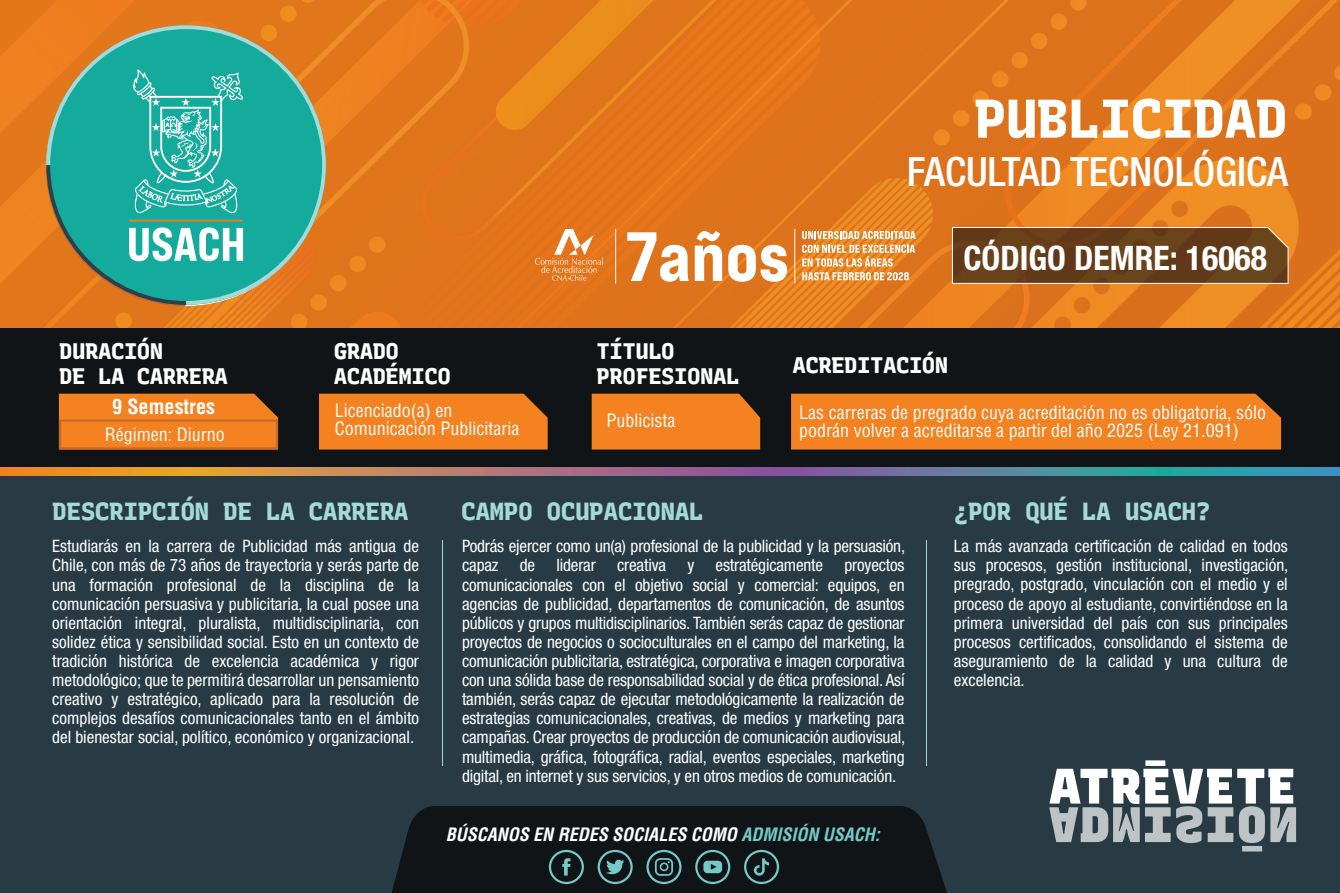
<style>
.page{position:relative;width:1340px;height:893px;background:#fff}
.page>*{position:absolute;margin:0;border:0;box-sizing:border-box;transform-origin:0 0}
.t1{font:800 54.45px "Recursive Monospace";letter-spacing:-.025em;color:#fff}
.t2{font:500 condensed 40.5px "Helvetica Neue LT Std";color:#fff}
.t3{font:700 condensed 33.75px "Helvetica Neue LT Std";color:#fff}
.t4{font:800 24.75px "Recursive Monospace";letter-spacing:-.025em;color:#a5dad9}
.t5{font:800 22.5px/24.8px "Recursive Monospace";letter-spacing:-.025em;color:#fff}
.t6{font:700 condensed 20.25px "Helvetica LT Std";color:#fff}
.t7{font:condensed 18px/18px "Helvetica LT Std";color:#fff}
.t8{font:italic 700 condensed 18px "Helvetica LT Std";color:#fff}
.t9{font:condensed 17.1px/19.1px "Helvetica Neue LT Std";color:#fff;text-align:justify}
.s1{color:#74cac7}
</style>
<div class="page">
<svg style="left:0;top:0;width:1339px;height:328px;background:#e2781d"></svg>
<div style="left:0;top:328px;width:1339px;height:145px;background:#111416"></div>
<div style="left:0;top:470px;width:1339px;height:423px;background:#283b45"></div>
<svg style="left:1049px;top:760px;width:247px;height:91px"></svg>
<svg style="left:627px;top:232px;width:61px;height:50px"></svg>
<svg style="left:694px;top:231px;width:28px;height:50px"></svg>
<svg style="left:728px;top:245px;width:59px;height:37px"></svg>
<svg style="left:794px;top:229px;width:1px;height:55px"></svg>
<svg style="left:615px;top:229px;width:1px;height:55px"></svg>
<svg style="left:802px;top:231px;width:113px;height:8px"></svg>
<svg style="left:802px;top:245px;width:113px;height:35px;background:#eda968"></svg>
<svg style="left:535px;top:229px;width:68px;height:52px;background:#e88c42"></svg>
<div style="left:391px;top:806px;width:556px;height:87px;background:#111416"></div>
<svg style="left:0;top:468px;width:1339px;height:7px;background:#92847b"></svg>
<svg style="left:951px;top:227px;width:337px;height:57px;background:#6d4622"></svg>
<div style="left:591px;top:394px;width:169px;height:55px;background:#f58220"></div>
<div style="left:319px;top:394px;width:228px;height:55px;background:#f58220"></div>
<div style="left:791px;top:394px;width:489px;height:55px;background:#f58220"></div>
<svg style="left:59px;top:394px;width:219px;height:55px;background:#ec7d20"></svg>
<hr style="left:442px;top:540px;width:1px;height:226px;background:#a5dad9">
<hr style="left:926px;top:540px;width:1px;height:226px;background:#a5dad9">
<svg style="left:549px;top:850px;width:35px;height:34px"></svg>
<svg style="left:597px;top:850px;width:35px;height:34px"></svg>
<svg style="left:646px;top:850px;width:35px;height:34px"></svg>
<svg style="left:695px;top:850px;width:35px;height:34px"></svg>
<svg style="left:744px;top:850px;width:35px;height:34px"></svg>
<svg style="left:46px;top:25px;width:280px;height:280px;background:#54a587"></svg>
<h1 class="t1" style="left:974px;top:76px;width:315px">PUBLICIDAD</h1>
<h2 class="t2" style="left:906px;top:147px;width:383px">FACULTAD TECNOLÓGICA</h2>
<h3 class="t5" style="left:59px;top:338px;width:170px">DURACIÓN<br>DE LA CARRERA</h3>
<h3 class="t5" style="left:334px;top:338px;width:118px">GRADO<br>ACADÉMICO</h3>
<p class="t7" style="left:335px;top:401px;width:186px">Licenciado(a) en<br>Comunicación Publicitaria</p>
<p class="t6" style="left:112px;top:394px;width:104px">9 Semestres</p>
<p class="t7" style="left:105px;top:426px;width:121px">Régimen: Diurno</p>
<h3 class="t3" style="left:963px;top:237px;width:305px">CÓDIGO DEMRE: 16068</h3>
<h3 class="t5" style="left:596px;top:338px;width:144px">TÍTULO<br>PROFESIONAL</h3>
<p class="t7" style="left:606px;top:411px;width:70px">Publicista</p>
<p class="t7" style="left:799px;top:403px;width:468px">Las carreras de pregrado cuya acreditación no es obligatoria, sólo podrán volver a acreditarse a partir del año 2025 (Ley 21.091)</p>
<h3 class="t5" style="left:792px;top:351px;width:157px">ACREDITACIÓN</h3>
<h3 class="t4" style="left:52px;top:493px;width:358px">DESCRIPCIÓN DE LA CARRERA</h3>
<h3 class="t4" style="left:461px;top:493px;width:244px">CAMPO OCUPACIONAL</h3>
<h3 class="t4" style="left:953px;top:493px;width:258px">¿POR QUÉ LA USACH?</h3>
<p class="t9" style="left:52px;top:537px;width:368px">Estudiarás en la carrera de Publicidad más antigua de Chile, con más de 73 años de trayectoria y serás parte de una formación profesional de la disciplina de la comunicación persuasiva y publicitaria, la cual posee una orientación integral, pluralista, multidisciplinaria, con solidez ética y sensibilidad social. Esto en un contexto de tradición histórica de excelencia académica y rigor metodológico; que te permitirá desarrollar un pensamiento creativo y estratégico, aplicado para la resolución de complejos desafíos comunicacionales tanto en el ámbito del bienestar social, político, económico y organizacional.</p>
<p class="t9" style="left:953px;top:536px;width:336px">La más avanzada certificación de calidad en todos sus procesos, gestión institucional, investigación, pregrado, postgrado, vinculación con el medio y el proceso de apoyo al estudiante, convirtiéndose en la primera universidad del país con sus principales procesos certificados, consolidando el sistema de aseguramiento de la calidad y una cultura de excelencia.</p>
<p class="t9" style="left:462px;top:537px;width:444px">Podrás ejercer como un(a) profesional de la publicidad y la persuasión, capaz de liderar creativa y estratégicamente proyectos comunicacionales con el objetivo social y comercial: equipos, en agencias de publicidad, departamentos de comunicación, de asuntos públicos y grupos multidisciplinarios. También serás capaz de gestionar proyectos de negocios o socioculturales en el campo del marketing, la comunicación publicitaria, estratégica, corporativa e imagen corporativa con una sólida base de responsabilidad social y de ética profesional. Así también, serás capaz de ejecutar metodológicamente la realización de estrategias comunicacionales, creativas, de medios y marketing para campañas. Crear proyectos de producción de comunicación audiovisual, multimedia, gráfica, fotográfica, radial, eventos especiales, marketing digital, en internet y sus servicios, y en otros medios de comunicación.</p>
<p class="t8" style="left:445px;top:823px;width:436px">BÚSCANOS EN REDES SOCIALES COMO <span class="s1">ADMISIÓN USACH:</span></p>
</div>
